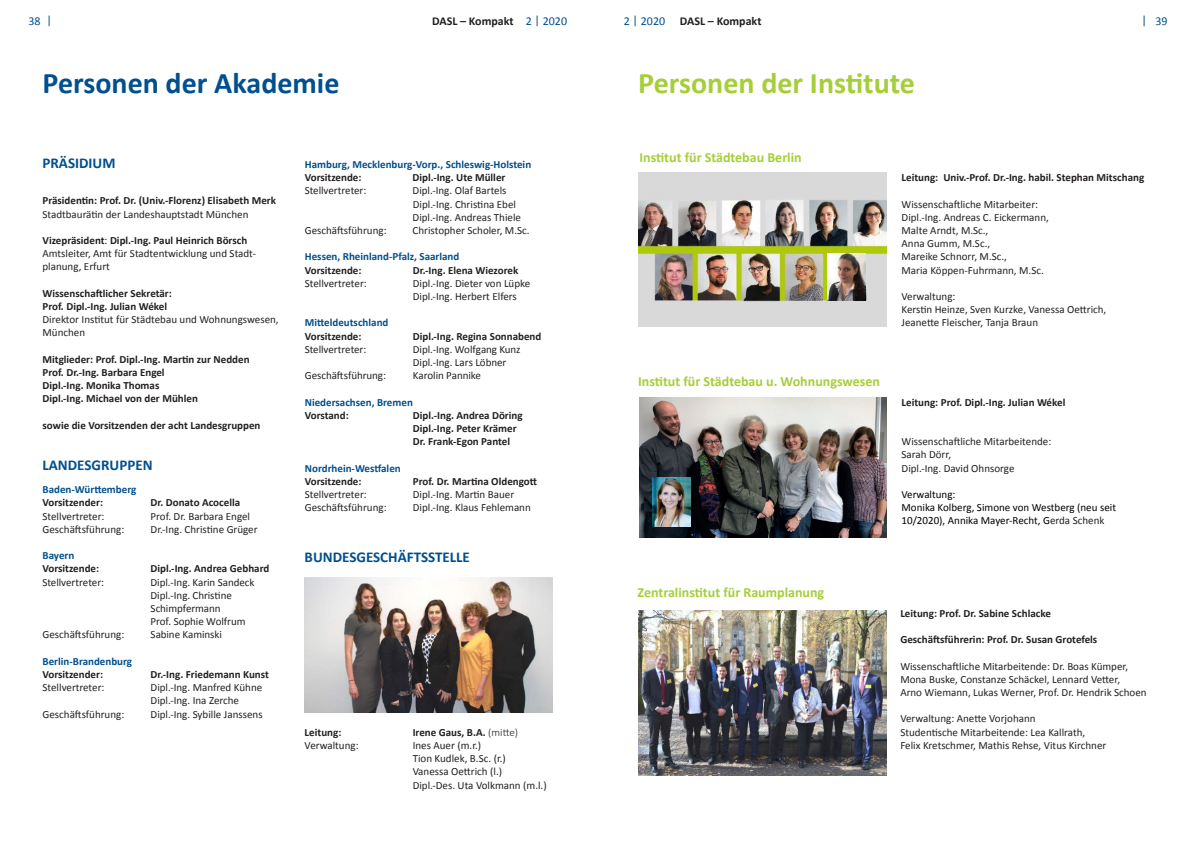
<style>
.page{position:relative;width:1191px;height:842px;background:#fff}
.page>*{position:absolute;margin:0;border:0;box-sizing:border-box;transform-origin:0 0}
.t1{font:700 30px "Calibri";color:#a6ce39}
.t2{font:700 30px "Calibri";color:#004f8f}
.t3{font:700 15px "Calibri";color:#004f8f}
.t4{font:700 14px "Calibri";color:#a6ce39}
.t5{font:700 12px "Calibri";color:#231f20}
.t6{font:12px "Calibri";color:#004f8f}
.t7{font:11px/13.2px "Calibri";color:#231f20}
.t8{font:700 11px/13.2px "Calibri";color:#231f20}
.t9{font:700 11px "Calibri";color:#004f8f}
.t10{font:11px/13.2px "Calibri";color:#000}
.s1{font-weight:400;color:#004f8f}
.s2{font-weight:700}
.s3{font-weight:300}
.s4{color:#231f20}
</style>
<div class="page">
<img style="left:305px;top:577px;width:248px;height:136px">
<img style="left:638px;top:610px;width:248px;height:165px">
<img style="left:639px;top:398px;width:247px;height:140px">
<img style="left:652px;top:478px;width:38px;height:49px">
<img style="left:638px;top:173px;width:248px;height:153px">
<img style="left:828px;top:254px;width:37px;height:46px">
<p class="t6" style="left:28px;top:13px;width:25px">38 |</p>
<p class="t5" style="left:432px;top:12px;width:136px">DASL – Kompakt <span class="s1">2 | 2020</span></p>
<p class="t5" style="left:624px;top:12px;width:139px"><span class="s1">2 | 2020</span> DASL – Kompakt</p>
<p class="t6" style="left:1141px;top:12px;width:28px">| 39</p>
<h1 class="t2" style="left:43px;top:62px;width:298px">Personen der Akademie</h1>
<h2 class="t3" style="left:43px;top:153px;width:74px">PRÄSIDIUM</h2>
<p class="t8" style="left:43px;top:194px;width:235px">Präsidentin: Prof. Dr. (Univ.-Florenz) Elisabeth Merk</p>
<p class="t7" style="left:43px;top:207px;width:207px">Stadtbaurätin der Landeshauptstadt München</p>
<p class="t7" style="left:43px;top:233px;width:214px"><span class="s2">Vizepräsident</span>: <span class="s2">Dipl.-Ing. Paul Heinrich Börsch<br></span>Amtsleiter, Amt für Stadtentwicklung und Stadt&shy;planung, Erfurt</p>
<p class="t8" style="left:43px;top:286px;width:131px">Wissenschaftlicher Sekretär:<br>Prof. Dipl.-Ing. Julian Wékel</p>
<p class="t7" style="left:43px;top:313px;width:238px">Direktor Institut für Städtebau und Wohnungswesen,<br>München</p>
<p class="t8" style="left:43px;top:352px;width:209px">Mitglieder: Prof. Dipl.-Ing. Martin zur Nedden Prof. Dr.-Ing. Barbara Engel<br>Dipl.-Ing. Monika Thomas<br>Dipl.-Ing. Michael von der Mühlen</p>
<p class="t8" style="left:43px;top:418px;width:219px">sowie die Vorsitzenden der acht Landesgruppen</p>
<h2 class="t3" style="left:43px;top:454px;width:111px">LANDESGRUPPEN</h2>
<p class="t9" style="left:43px;top:482px;width:95px">Baden-Württemberg</p>
<p class="t8" style="left:43px;top:496px;width:62px">Vorsitzender:</p>
<p class="t8" style="left:151px;top:496px;width:91px">Dr. Donato Acocella</p>
<p class="t7" style="left:43px;top:509px;width:63px">Stellvertreter:</p>
<p class="t7" style="left:151px;top:509px;width:101px">Prof. Dr. Barbara Engel</p>
<p class="t7" style="left:43px;top:522px;width:83px">Geschäftsführung:</p>
<p class="t7" style="left:151px;top:522px;width:109px">Dr.-Ing. Christine Grüger</p>
<p class="t9" style="left:43px;top:548px;width:33px">Bayern</p>
<p class="t8" style="left:43px;top:562px;width:58px">Vorsitzende:</p>
<p class="t8" style="left:151px;top:562px;width:120px">Dipl.-Ing. Andrea Gebhard</p>
<p class="t7" style="left:43px;top:575px;width:63px">Stellvertreter:</p>
<p class="t7" style="left:151px;top:575px;width:105px">Dipl.-Ing. Karin Sandeck<br>Dipl.-Ing. Christine<br>Schimpfermann<br>Prof. Sophie Wolfrum</p>
<p class="t7" style="left:43px;top:628px;width:83px">Geschäftsführung:</p>
<p class="t7" style="left:151px;top:628px;width:73px">Sabine Kaminski</p>
<p class="t9" style="left:43px;top:653px;width:91px">Berlin-Brandenburg</p>
<p class="t8" style="left:43px;top:667px;width:62px">Vorsitzender:</p>
<p class="t8" style="left:151px;top:667px;width:120px">Dr.-Ing. Friedemann Kunst</p>
<p class="t7" style="left:43px;top:680px;width:63px">Stellvertreter:</p>
<p class="t7" style="left:151px;top:680px;width:113px">Dipl.-Ing. Manfred Kühne<br>Dipl.-Ing. Ina Zerche</p>
<p class="t7" style="left:43px;top:707px;width:83px">Geschäftsführung:</p>
<p class="t7" style="left:151px;top:707px;width:114px">Dipl.-Ing. Sybille Janssens</p>
<p class="t9" style="left:305px;top:157px;width:228px">Hamburg, Mecklenburg-Vorp., Schleswig-Holstein</p>
<p class="t8" style="left:305px;top:171px;width:58px">Vorsitzende:</p>
<p class="t8" style="left:412px;top:171px;width:94px">Dipl.-Ing. Ute Müller</p>
<p class="t7" style="left:305px;top:184px;width:63px">Stellvertreter:</p>
<p class="t7" style="left:412px;top:184px;width:110px">Dipl.-Ing. Olaf Bartels<br>Dipl.-Ing. Christina Ebel<br>Dipl.-Ing. Andreas Thiele</p>
<p class="t7" style="left:305px;top:223px;width:83px">Geschäftsführung:</p>
<p class="t7" style="left:412px;top:223px;width:118px">Christopher Scholer, M.Sc.</p>
<p class="t9" style="left:305px;top:249px;width:156px">Hessen, Rheinland-Pfalz, Saarland</p>
<p class="t8" style="left:305px;top:263px;width:58px">Vorsitzende:</p>
<p class="t8" style="left:413px;top:263px;width:107px">Dr.-Ing. Elena Wiezorek</p>
<p class="t7" style="left:305px;top:276px;width:63px">Stellvertreter:</p>
<p class="t7" style="left:413px;top:276px;width:119px">Dipl.-Ing. Dieter von Lüpke<br>Dipl.-Ing. Herbert Elfers</p>
<p class="t9" style="left:305px;top:315px;width:85px">Mitteldeutschland</p>
<p class="t8" style="left:305px;top:329px;width:58px">Vorsitzende:</p>
<p class="t8" style="left:413px;top:329px;width:130px">Dipl.-Ing. Regina Sonnabend</p>
<p class="t7" style="left:305px;top:342px;width:63px">Stellvertreter:</p>
<p class="t7" style="left:413px;top:342px;width:109px">Dipl.-Ing. Wolfgang Kunz<br>Dipl.-Ing. Lars Löbner</p>
<p class="t7" style="left:305px;top:369px;width:83px">Geschäftsführung:</p>
<p class="t7" style="left:413px;top:369px;width:70px">Karolin Pannike</p>
<p class="t9" style="left:305px;top:394px;width:110px">Niedersachsen, Bremen</p>
<p class="t8" style="left:305px;top:408px;width:45px">Vorstand:</p>
<p class="t8" style="left:413px;top:408px;width:111px">Dipl.-Ing. Andrea Döring<br>Dipl.-Ing. Peter Krämer<br>Dr. Frank-Egon Pantel</p>
<p class="t9" style="left:305px;top:460px;width:97px">Nordrhein-Westfalen</p>
<p class="t8" style="left:305px;top:474px;width:58px">Vorsitzende:</p>
<p class="t8" style="left:413px;top:474px;width:126px">Prof. Dr. Martina Oldengott</p>
<p class="t7" style="left:305px;top:487px;width:63px">Stellvertreter:</p>
<p class="t7" style="left:413px;top:487px;width:103px">Dipl.-Ing. Martin Bauer</p>
<p class="t7" style="left:305px;top:501px;width:83px">Geschäftsführung:</p>
<p class="t7" style="left:413px;top:501px;width:119px">Dipl.-Ing. Klaus Fehlemann</p>
<h2 class="t3" style="left:305px;top:546px;width:167px">BUNDESGESCHÄFTSSTELLE</h2>
<p class="t8" style="left:305px;top:725px;width:38px">Leitung:</p>
<p class="t8" style="left:413px;top:725px;width:107px">Irene Gaus, B.A. <span class="s3">(mitte)</span></p>
<p class="t7" style="left:305px;top:738px;width:55px">Verwaltung:</p>
<p class="t7" style="left:413px;top:738px;width:136px">Ines Auer (m.r.)<br>Tion Kudlek, B.Sc. (r.)<br>Vanessa Oettrich (l.)<br>Dipl.-Des. Uta Volkmann (m.l.)</p>
<h1 class="t1" style="left:638px;top:62px;width:278px">Personen der Institute</h1>
<p class="t4" style="left:639px;top:148px;width:164px">Institut für Städtebau Berlin</p>
<p class="t4" style="left:638px;top:371px;width:243px">Institut für Städtebau u. Wohnungswesen</p>
<p class="t8" style="left:901px;top:171px;width:244px">Leitung: Univ.-Prof. Dr.-Ing. habil. Stephan Mitschang</p>
<p class="t7" style="left:901px;top:197px;width:149px">Wissenschaftliche Mitarbeiter:<br>Dipl.-Ing. Andreas C. Eickermann,<br>Malte Arndt, M.Sc.,<br>Anna Gumm, M.Sc.,<br>Mareike Schnorr, M.Sc.,<br>Maria Köppen-Fuhrmann, M.Sc.</p>
<p class="t7" style="left:901px;top:289px;width:206px">Verwaltung:<br>Kerstin Heinze, Sven Kurzke, Vanessa Oettrich,<br>Jeanette Fleischer, Tanja Braun</p>
<p class="t8" style="left:901px;top:395px;width:165px">Leitung: Prof. Dipl.-Ing. Julian Wékel</p>
<p class="t7" style="left:901px;top:435px;width:151px">Wissenschaftliche Mitarbeitende:<br>Sarah Dörr,<br>Dipl.-Ing. David Ohnsorge</p>
<p class="t10" style="left:901px;top:487px;width:216px">Verwaltung:<br>Monika Kolberg, Simone von Westberg (neu seit<br>10/2020), Annika Mayer-Recht, G<span class="s4">erda Schenk</span></p>
<p class="t4" style="left:637px;top:582px;width:188px">Zentralinstitut für Raumplanung</p>
<p class="t8" style="left:900px;top:606px;width:152px">Leitung: Prof. Dr. Sabine Schlacke</p>
<p class="t8" style="left:900px;top:633px;width:198px">Geschäftsführerin: Prof. Dr. Susan Grotefels</p>
<p class="t7" style="left:900px;top:659px;width:248px">Wissenschaftliche Mitarbeitende: Dr. Boas Kümper,<br>Mona Buske, Constanze Schäckel, Lennard Vetter,<br>Arno Wiemann, Lukas Werner, Prof. Dr. Hendrik Schoen</p>
<p class="t7" style="left:900px;top:712px;width:207px">Verwaltung: Anette Vorjohann<br>Studentische Mitarbeitende: Lea Kallrath,<br>Felix Kretschmer, Mathis Rehse, Vitus Kirchner</p>
</div>
